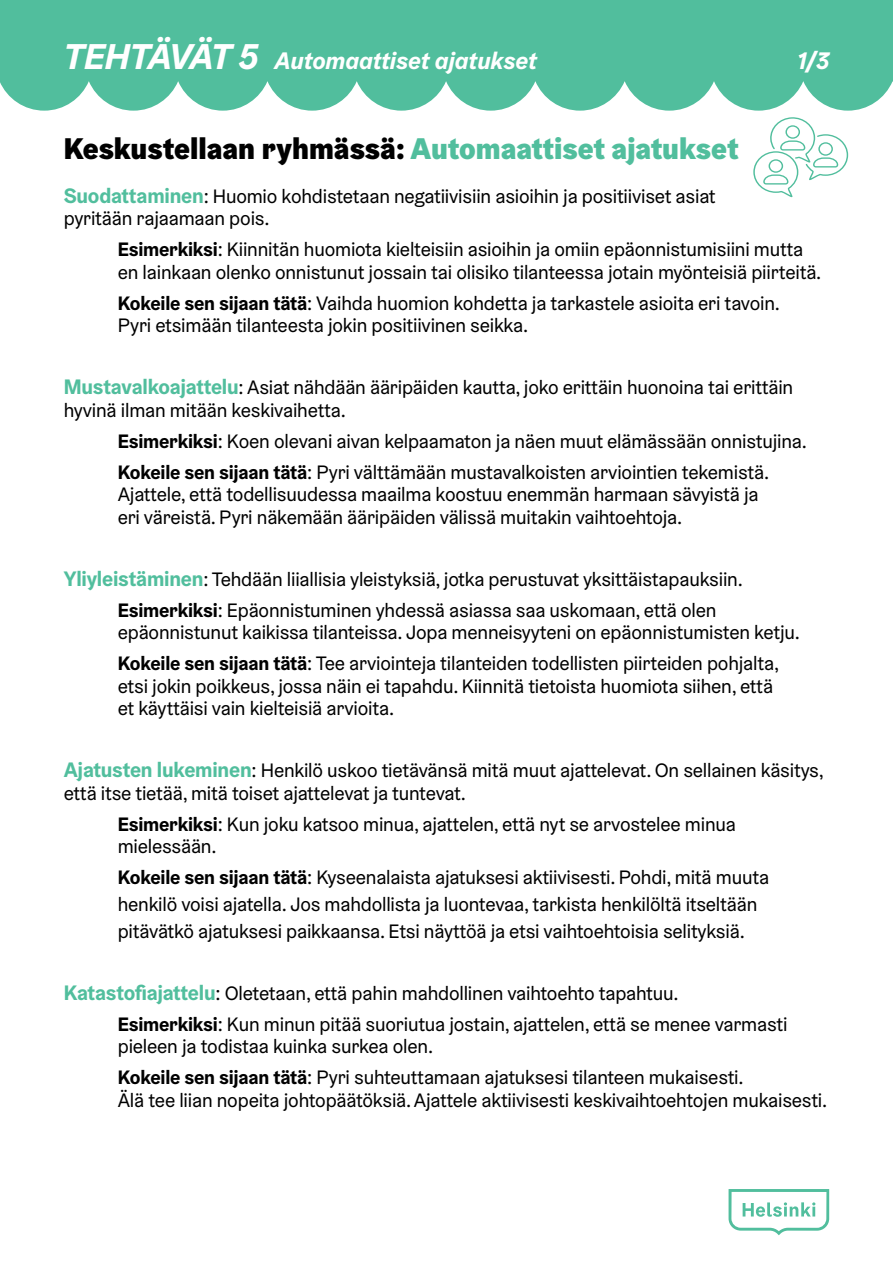
<style>
.page{position:relative;width:893px;height:1263px;background:#fff}
.page>*{position:absolute;margin:0;border:0;box-sizing:border-box;transform-origin:0 0}
.t1{font:900 30px "Helsinki Grotesk";color:#000}
.t2{font:italic 700 24px "Helsinki Grotesk";color:#fff}
.t3{font:19.5px/22.5px "Helsinki Grotesk";letter-spacing:-.01em;color:#000}
.s1{font-size:36px}
.s2{color:#51be9d}
.s3{font-weight:700;font-size:21px;color:#51be9d}
.s4{font-weight:700}
</style>
<div class="page">
<svg style="left:729px;top:1189px;width:100px;height:46px"></svg>
<div style="left:0;top:0;width:893px;height:174px;background:#51be9d"></div>
<svg style="left:0;top:81px;width:893px;height:93px;fill:#fff"></svg>
<svg style="left:753px;top:117px;width:95px;height:80px"></svg>
<p class="t2" style="left:64px;top:46px;width:475px"><span class="s1">TEHTÄVÄT 5</span> Automaattiset ajatukset</p>
<p class="t2" style="left:797px;top:46px;width:34px">1/3</p>
<h1 class="t1" style="left:64px;top:129px;width:676px">Keskustellaan ryhmässä: <span class="s2">Automaattiset ajatukset</span></h1>
<p class="t3" style="left:64px;top:184px;width:653px"><span class="s3">Suodattaminen</span>: Huomio kohdistetaan negatiivisiin asioihin ja positiiviset asiat pyritään rajaamaan pois.</p>
<p class="t3" style="left:118px;top:238px;width:705px"><span class="s4">Esimerkiksi</span>: Kiinnitän huomiota kielteisiin asioihin ja omiin epäonnistumisiini mutta en lainkaan olenko onnistunut jossain tai olisiko tilanteessa jotain myönteisiä piirteitä.</p>
<p class="t3" style="left:118px;top:291px;width:664px"><span class="s4">Kokeile sen sijaan tätä</span>: Vaihda huomion kohdetta ja tarkastele asioita eri tavoin.<br>Pyri etsimään tilanteesta jokin positiivinen seikka.</p>
<p class="t3" style="left:64px;top:376px;width:731px"><span class="s3">Mustavalkoajattelu</span>: Asiat nähdään ääripäiden kautta, joko erittäin huonoina tai erittäin hyvinä ilman mitään keskivaihetta.</p>
<p class="t3" style="left:118px;top:425px;width:691px;line-height:31px"><span class="s4">Esimerkiksi</span>: Koen olevani aivan kelpaamaton ja näen muut elämässään onnistujina.<br><span class="s4">Kokeile sen sijaan tätä</span>: Pyri välttämään mustavalkoisten arviointien tekemistä.</p>
<p class="t3" style="left:118px;top:483px;width:642px">Ajattele, että todellisuudessa maailma koostuu enemmän harmaan sävyistä ja eri väreistä. Pyri näkemään ääripäiden välissä muitakin vaihtoehtoja.</p>
<p class="t3" style="left:118px;top:563px;width:627px;line-height:31px;text-indent:-54px"><span class="s3">Yliyleistäminen</span>: Tehdään liiallisia yleistyksiä, jotka perustuvat yksittäistapauksiin.<br><span class="s4">Esimerkiksi</span>: Epäonnistuminen yhdessä asiassa saa uskomaan, että olen</p>
<p class="t3" style="left:118px;top:617px;width:684px;line-height:31px">epäonnistunut kaikissa tilanteissa. Jopa menneisyyteni on epäonnistumisten ketju.<br><span class="s4">Kokeile sen sijaan tätä</span>: Tee arviointeja tilanteiden todellisten piirteiden pohjalta,</p>
<p class="t3" style="left:118px;top:674px;width:657px">etsi jokin poikkeus, jossa näin ei tapahdu. Kiinnitä tietoista huomiota siihen, että et käyttäisi vain kielteisiä arvioita.</p>
<p class="t3" style="left:64px;top:759px;width:762px"><span class="s3">Ajatusten lukeminen</span>: Henkilö uskoo tietävänsä mitä muut ajattelevat. On sellainen käsitys, että itse tietää, mitä toiset ajattelevat ja tuntevat.</p>
<p class="t3" style="left:118px;top:812px;width:620px"><span class="s4">Esimerkiksi</span>: Kun joku katsoo minua, ajattelen, että nyt se arvostelee minua mielessään.</p>
<p class="t3" style="left:118px;top:864px;width:653px;line-height:26.7px"><span class="s4">Kokeile sen sijaan tätä</span>: Kyseenalaista ajatuksesi aktiivisesti. Pohdi, mitä muuta henkilö voisi ajatella. Jos mahdollista ja luontevaa, tarkista henkilöltä itseltään pitävätkö ajatuksesi paikkaansa. Etsi näyttöä ja etsi vaihtoehtoisia selityksiä.</p>
<p class="t3" style="left:118px;top:977px;width:671px;line-height:31px;text-indent:-54px"><span class="s3">Katastofiajattelu</span>: Oletetaan, että pahin mahdollinen vaihtoehto tapahtuu.<br><span class="s4">Esimerkiksi</span>: Kun minun pitää suoriutua jostain, ajattelen, että se menee varmasti</p>
<p class="t3" style="left:118px;top:1031px;width:627px;line-height:31px">pieleen ja todistaa kuinka surkea olen.<br><span class="s4">Kokeile sen sijaan tätä</span>: Pyri suhteuttamaan ajatuksesi tilanteen mukaisesti.</p>
<p class="t3" style="left:118px;top:1088px;width:711px">Älä tee liian nopeita johtopäätöksiä. Ajattele aktiivisesti keskivaihtoehtojen mukaisesti.</p>
</div>
